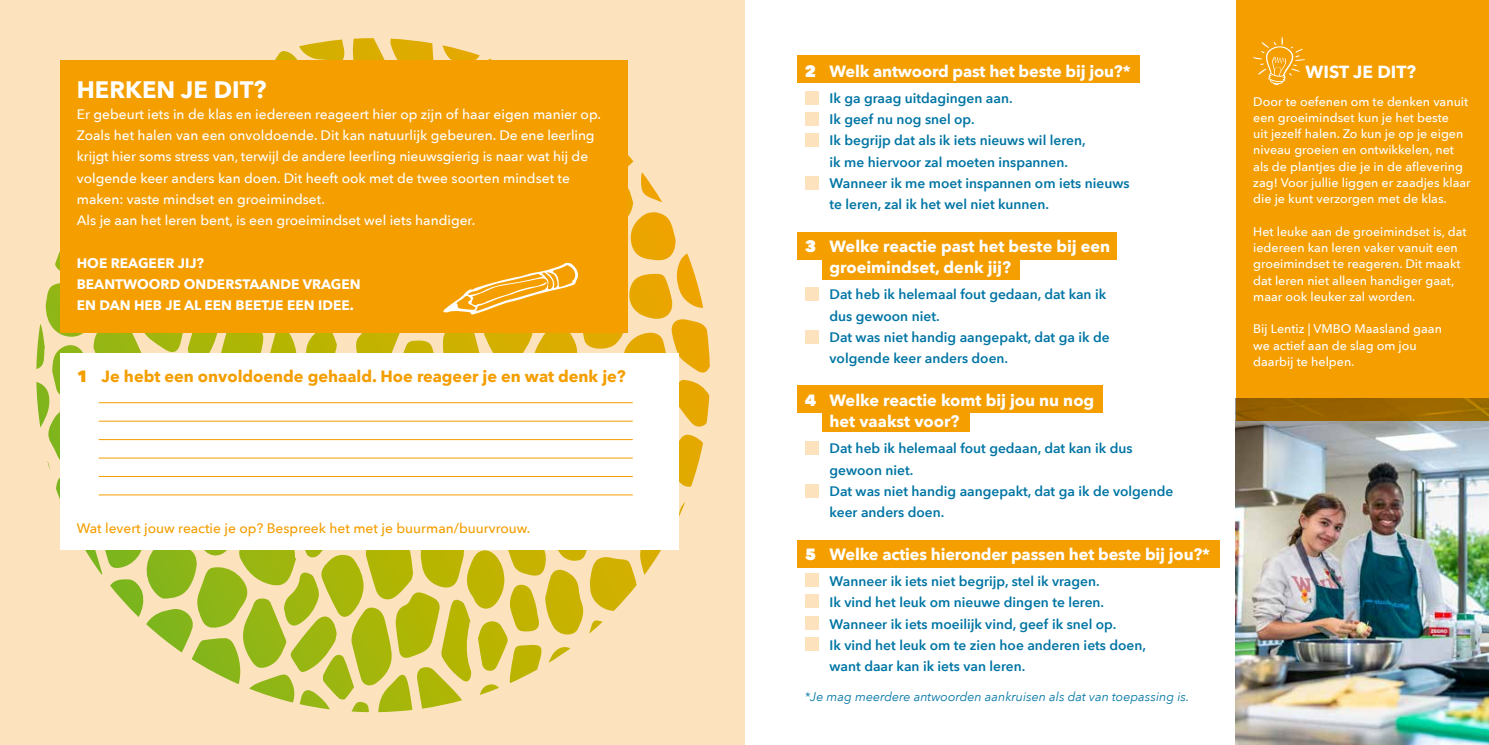
<style>
.page{position:relative;width:1489px;height:745px;background:#fff}
.page>*{position:absolute;margin:0;border:0;box-sizing:border-box;transform-origin:0 0}
.t1{font:700 23.75px "Avenir Next";color:#fff}
.t2{font:700 17.5px "Avenir Next";color:#fff}
.t3{font:700 16.25px/21.2px "Avenir Next";letter-spacing:-.01em;color:#fff}
.t4{font:700 16.25px "Avenir Next";color:#f49e00}
.t5{font:600 13.75px/21.2px "Avenir Next";color:#0075a4}
.t6{font:500 13.75px/21.2px "Avenir Next";color:#fff}
.t7{font:700 13.75px/21.2px "Avenir Next";color:#fff}
.t8{font:500 13.75px "Avenir Next";color:#f49e00}
.t9{font:500 12.5px/16.2px "Avenir Next";color:#fff}
.t10{font:italic 12.5px "Avenir Next";color:#0075a4}
.s1{font-weight:800}
</style>
<div class="page">
<div style="left:0;top:0;width:744px;height:744px;background:#fde3bd"></div>
<svg style="left:36px;top:38px;width:674px;height:674px"></svg>
<img style="left:1235px;top:398px;width:253px;height:346px">
<div style="left:797px;top:55px;width:342px;height:28px;background:#f49e00"></div>
<div style="left:797px;top:232px;width:319px;height:28px;background:#f49e00"></div>
<div style="left:797px;top:384px;width:305px;height:28px;background:#f49e00"></div>
<div style="left:797px;top:539px;width:422px;height:28px;background:#f49e00"></div>
<div style="left:822px;top:252px;width:198px;height:27px;background:#f49e00"></div>
<div style="left:822px;top:404px;width:148px;height:28px;background:#f49e00"></div>
<div style="left:804px;top:91px;width:14px;height:14px;background:#fde3bd"></div>
<div style="left:804px;top:112px;width:14px;height:14px;background:#fde3bd"></div>
<div style="left:804px;top:134px;width:14px;height:13px;background:#fde3bd"></div>
<div style="left:804px;top:176px;width:14px;height:14px;background:#fde3bd"></div>
<div style="left:804px;top:287px;width:14px;height:14px;background:#fde3bd"></div>
<div style="left:804px;top:330px;width:14px;height:13px;background:#fde3bd"></div>
<div style="left:804px;top:441px;width:14px;height:14px;background:#fde3bd"></div>
<div style="left:804px;top:484px;width:14px;height:13px;background:#fde3bd"></div>
<div style="left:804px;top:573px;width:14px;height:13px;background:#fde3bd"></div>
<div style="left:804px;top:594px;width:14px;height:13px;background:#fde3bd"></div>
<div style="left:804px;top:615px;width:14px;height:14px;background:#fde3bd"></div>
<div style="left:804px;top:636px;width:14px;height:14px;background:#fde3bd"></div>
<div style="left:1236px;top:0;width:252px;height:420px;background:#f49e00"></div>
<svg style="left:1253px;top:37px;width:51px;height:48px"></svg>
<h1 class="t1" style="left:77px;top:69px;width:191px">HERKEN JE DIT?</h1>
<p class="t6" style="left:77px;top:103px;width:526px">Er gebeurt iets in de klas en iedereen reageert hier op zijn of haar eigen manier op.<br>Zoals het halen van een onvoldoende. Dit kan natuurlijk gebeuren. De ene leerling krijgt hier soms stress van, terwijl de andere leerling nieuwsgierig is naar wat hij de volgende keer anders kan doen. Dit heeft ook met de twee soorten mindset te maken: vaste mindset en groeimindset.<br>Als je aan het leren bent, is een groeimindset wel iets handiger.</p>
<p class="t7" style="left:77px;top:252px;width:285px">HOE REAGEER JIJ?<br>BEANTWOORD ONDERSTAANDE VRAGEN<br>EN DAN HEB JE AL EEN BEETJE EEN IDEE.</p>
<p class="t4" style="left:77px;top:362px;width:550px"><span class="s1">1</span> Je hebt een onvoldoende gehaald. Hoe reageer je en wat denk je?</p>
<p class="t8" style="left:77px;top:516px;width:455px">Wat levert jouw reactie je op? Bespreek het met je buurman/buurvrouw.</p>
<p class="t3" style="left:804px;top:60px;width:327px"><span class="s1">2</span> Welk antwoord past het beste bij jou?*</p>
<p class="t5" style="left:829px;top:87px;width:301px">Ik ga graag uitdagingen aan.<br>Ik geef nu nog snel op.<br>Ik begrijp dat als ik iets nieuws wil leren,<br>ik me hiervoor zal moeten inspannen.<br>Wanneer ik me moet inspannen om iets nieuws te leren, zal ik het wel niet kunnen.</p>
<p class="t3" style="left:829px;top:235px;width:282px;text-indent:-25px"><span class="s1">3</span> Welke reactie past het beste bij een groeimindset, denk jij?</p>
<p class="t5" style="left:829px;top:283px;width:281px">Dat heb ik helemaal fout gedaan, dat kan ik dus gewoon niet.<br>Dat was niet handig aangepakt, dat ga ik de volgende keer anders doen.</p>
<p class="t3" style="left:829px;top:389px;width:266px;text-indent:-25px"><span class="s1">4</span> Welke reactie komt bij jou nu nog het vaakst voor?</p>
<p class="t5" style="left:829px;top:437px;width:345px">Dat heb ik helemaal fout gedaan, dat kan ik dus gewoon niet.<br>Dat was niet handig aangepakt, dat ga ik de volgende keer anders doen.</p>
<p class="t3" style="left:804px;top:542px;width:407px"><span class="s1">5</span> Welke acties hieronder passen het beste bij jou?*</p>
<p class="t5" style="left:829px;top:569px;width:318px">Wanneer ik iets niet begrijp, stel ik vragen.<br>Ik vind het leuk om nieuwe dingen te leren.<br>Wanneer ik iets moeilijk vind, geef ik snel op.<br>Ik vind het leuk om te zien hoe anderen iets doen, want daar kan ik iets van leren.</p>
<p class="t10" style="left:804px;top:685px;width:386px">*Je mag meerdere antwoorden aankruisen als dat van toepassing is.</p>
<p class="t2" style="left:1305px;top:57px;width:112px">WIST JE DIT?</p>
<p class="t9" style="left:1253px;top:93px;width:219px">Door te oefenen om te denken vanuit een groeimindset kun je het beste<br>uit jezelf halen. Zo kun je op je eigen niveau groeien en ontwikkelen, net als de plantjes die je in de aflevering zag! Voor jullie liggen er zaadjes klaar die je kunt verzorgen met de klas.</p>
<p class="t9" style="left:1253px;top:223px;width:215px">Het leuke aan de groeimindset is, dat iedereen kan leren vaker vanuit een groeimindset te reageren. Dit maakt dat leren niet alleen handiger gaat, maar ook leuker zal worden.</p>
<p class="t9" style="left:1253px;top:320px;width:190px">Bij Lentiz | VMBO Maasland gaan we actief aan de slag om jou daarbij te helpen.</p>
</div>
